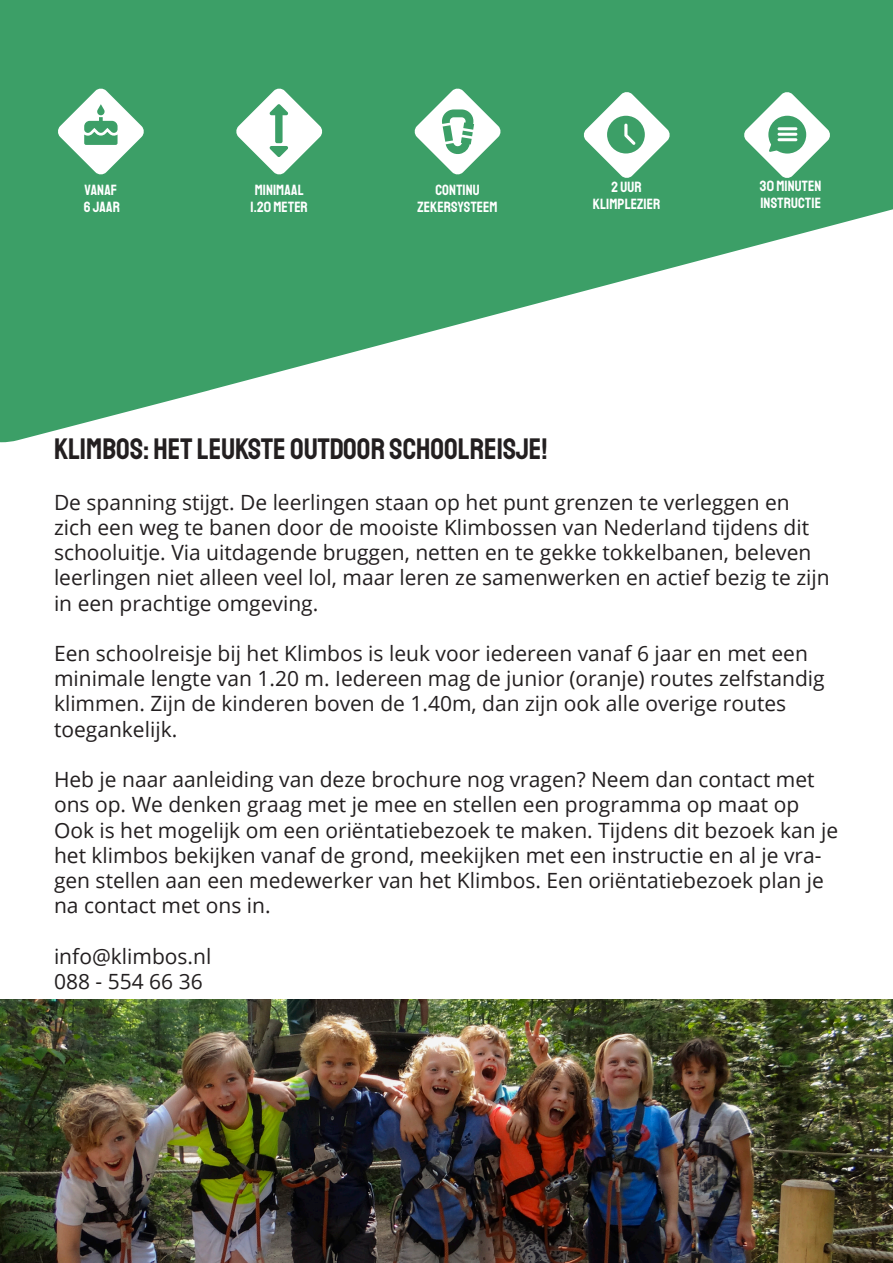
<style>
.page{position:relative;width:893px;height:1263px;background:#fff}
.page>*{position:absolute;margin:0;border:0;box-sizing:border-box;transform-origin:0 0}
.t1{font:30px "Staatliches";color:#231f20}
.t2{font:21px/25.2px "Open Sans";color:#231f20}
.t3{font:15px "Staatliches";letter-spacing:.01em;color:#fff}
</style>
<div class="page">
<svg style="left:0;top:0;width:893px;height:437px;fill:#3c9f67"></svg>
<img style="left:0;top:999px;width:893px;height:264px">
<svg style="left:57px;top:88px;width:88px;height:87px"></svg>
<svg style="left:236px;top:88px;width:87px;height:87px"></svg>
<svg style="left:414px;top:88px;width:87px;height:87px"></svg>
<svg style="left:583px;top:91px;width:87px;height:88px"></svg>
<svg style="left:743px;top:91px;width:88px;height:88px"></svg>
<hr style="left:778px;top:127px;width:19px;height:3px;background:#fff;border-radius:2px">
<hr style="left:778px;top:133px;width:19px;height:3px;background:#fff;border-radius:2px">
<hr style="left:778px;top:138px;width:19px;height:3px;background:#fff;border-radius:2px">
<p class="t3" style="left:85px;top:180px;width:34px">VANAF</p>
<p class="t3" style="left:84px;top:197px;width:38px">6 JAAR</p>
<p class="t3" style="left:255px;top:180px;width:51px">MINIMAAL</p>
<p class="t3" style="left:251px;top:197px;width:59px">1.20 METER</p>
<p class="t3" style="left:435px;top:180px;width:46px">CONTINU</p>
<p class="t3" style="left:418px;top:197px;width:81px">ZEKERSYSTEEM</p>
<p class="t3" style="left:612px;top:177px;width:32px">2 UUR</p>
<p class="t3" style="left:593px;top:194px;width:69px">KLIMPLEZIER</p>
<p class="t3" style="left:760px;top:176px;width:63px">30 MINUTEN</p>
<p class="t3" style="left:760px;top:193px;width:62px">INSTRUCTIE</p>
<p class="t1" style="left:54px;top:429px;width:495px">KLIMBOS: HET LEUKSTE OUTDOOR SCHOOLREISJE!</p>
<p class="t2" style="left:54px;top:489px;width:777px">De spanning stijgt. De leerlingen staan op het punt grenzen te verleggen en zich een weg te banen door de mooiste Klimbossen van Nederland tijdens dit schooluitje. Via uitdagende bruggen, netten en te gekke tokkelbanen, beleven leerlingen niet alleen veel lol, maar leren ze samenwerken en actief bezig te zijn in een prachtige omgeving.</p>
<p class="t2" style="left:54px;top:640px;width:772px">Een schoolreisje bij het Klimbos is leuk voor iedereen vanaf 6 jaar en met een minimale lengte van 1.20 m. Iedereen mag de junior (oranje) routes zelfstandig klimmen. Zijn de kinderen boven de 1.40m, dan zijn ook alle overige routes</p>
<p class="t2" style="left:54px;top:716px;width:125px">toegankelijk.</p>
<p class="t2" style="left:54px;top:766px;width:762px">Heb je naar aanleiding van deze brochure nog vragen? Neem dan contact met ons op. We denken graag met je mee en stellen een programma op maat op</p>
<p class="t2" style="left:54px;top:817px;width:786px">Ook is het mogelijk om een oriëntatiebezoek te maken. Tijdens dit bezoek kan je het klimbos bekijken vanaf de grond, meekijken met een instructie en al je vra&shy;gen stellen aan een medewerker van het Klimbos. Een oriëntatiebezoek plan je na contact met ons in.</p>
<p class="t2" style="left:54px;top:943px;width:159px">info@klimbos.nl</p>
<p class="t2" style="left:54px;top:968px;width:150px">088 - 554 66 36</p>
</div>
